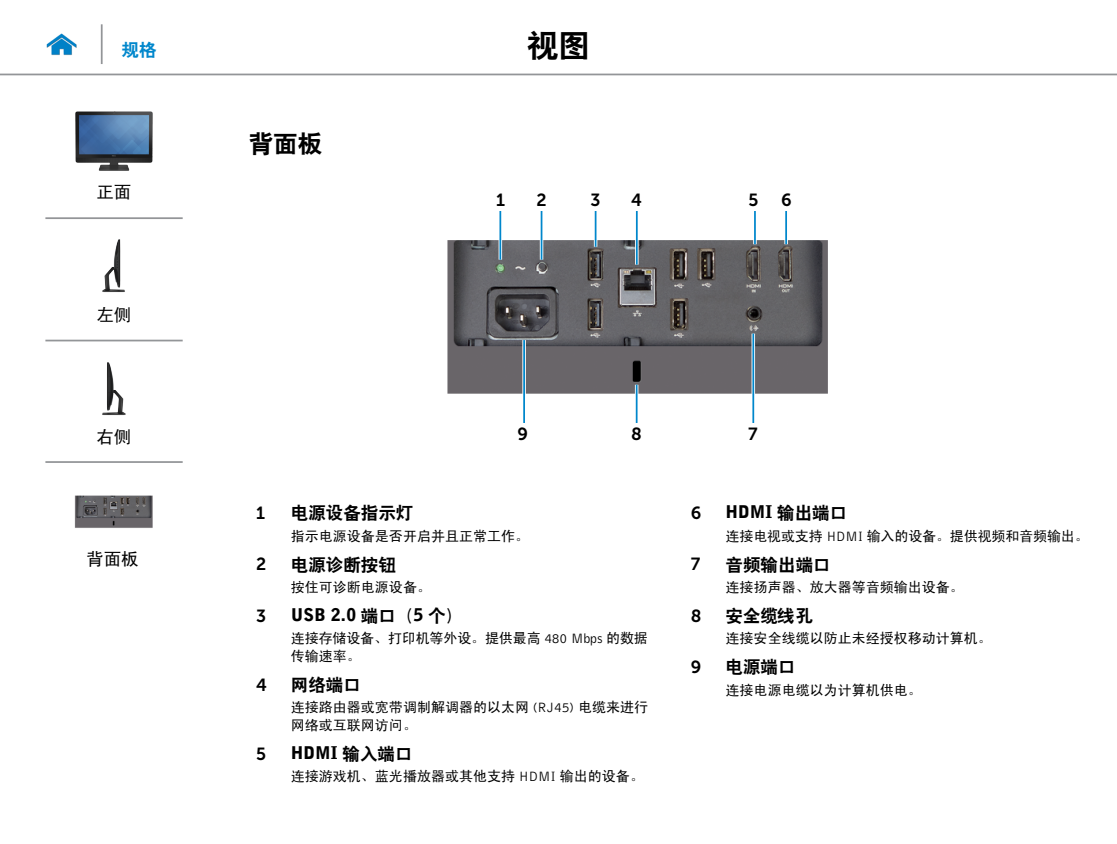
<style>
.page{position:relative;width:1117px;height:844px;background:#fff}
.page>*{position:absolute;margin:0;border:0;box-sizing:border-box;transform-origin:0 0}
.t1{font:31.5px "Heiti CSEG";color:#000}
.Head2{font:24.5px "Heiti CSEG";color:#000}
.Callout_Head{font:17.5px "Heiti CSEG";color:#000}
.Callout_Head-2{font:900 17.5px "Bell Gothic BT";color:#000}
.Callout-L{font:17.5px "Museo Sans For Dell 700";color:#000}
.t2{font:17.5px "Sim Hei";color:#000}
.t3{font:17.5px "Heiti CSEG";color:#0087cc}
.Callout_description{font:14px/17.5px "Sim Hei";color:#000}
.s1{font-family:"Heiti CSEG";font-weight:400}
.s2{font-family:"Bell Gothic BT"}
</style>
<div class="page">
<hr style="left:0;top:74px;width:1116px;height:1px;background:#939598">
<img style="left:46px;top:33px;width:31px;height:23px">
<img style="left:447px;top:240px;width:381px;height:159px">
<svg style="left:498px;top:211px;width:4px;height:48px"></svg>
<hr style="left:499px;top:211px;width:2px;height:48px;background:#0087cc">
<svg style="left:539px;top:211px;width:4px;height:48px"></svg>
<hr style="left:540px;top:211px;width:2px;height:48px;background:#0087cc">
<svg style="left:593px;top:211px;width:4px;height:36px"></svg>
<hr style="left:594px;top:211px;width:2px;height:36px;background:#0087cc">
<hr style="left:635px;top:211px;width:3px;height:53px;background:#fff">
<hr style="left:635px;top:211px;width:2px;height:53px;background:#0087cc">
<hr style="left:753px;top:211px;width:3px;height:33px;background:#fff">
<hr style="left:754px;top:211px;width:1px;height:33px;background:#0087cc">
<hr style="left:784px;top:211px;width:3px;height:33px;background:#fff">
<hr style="left:785px;top:211px;width:1px;height:33px;background:#0087cc">
<hr style="left:522px;top:340px;width:3px;height:83px;background:#fff">
<hr style="left:523px;top:340px;width:2px;height:83px;background:#0087cc">
<hr style="left:751px;top:333px;width:3px;height:90px;background:#fff">
<hr style="left:752px;top:333px;width:2px;height:90px;background:#0087cc">
<svg style="left:634px;top:384px;width:4px;height:39px"></svg>
<hr style="left:635px;top:384px;width:2px;height:39px;background:#0087cc">
<hr style="left:101px;top:24px;width:2px;height:40px;background:#939598">
<img style="left:75px;top:111px;width:78px;height:60px">
<img style="left:102px;top:239px;width:23px;height:53px">
<img style="left:102px;top:362px;width:24px;height:53px">
<img style="left:74px;top:495px;width:79px;height:33px">
<hr style="left:45px;top:217px;width:138px;height:2px;background:#939598">
<hr style="left:45px;top:339px;width:138px;height:2px;background:#939598">
<hr style="left:45px;top:461px;width:138px;height:2px;background:#939598">
<p class="t3" style="left:122px;top:41px;width:36px">规格</p>
<h1 class="t1" style="left:527px;top:30px;width:64px">视图</h1>
<p class="t2" style="left:96px;top:183px;width:36px">正面</p>
<p class="t2" style="left:96px;top:305px;width:36px">左侧</p>
<p class="t2" style="left:96px;top:428px;width:36px">右侧</p>
<p class="t2" style="left:86px;top:550px;width:54px">背面板</p>
<p class="Head2" style="left:249px;top:131px;width:75px">背面板</p>
<p class="Callout-L" style="left:496px;top:190px;width:10px">1</p>
<p class="Callout-L" style="left:536px;top:190px;width:12px">2</p>
<p class="Callout-L" style="left:590px;top:190px;width:12px">3</p>
<p class="Callout-L" style="left:631px;top:190px;width:12px">4</p>
<p class="Callout-L" style="left:748px;top:190px;width:11px">5</p>
<p class="Callout-L" style="left:781px;top:190px;width:12px">6</p>
<p class="Callout-L" style="left:517px;top:424px;width:12px">9</p>
<p class="Callout-L" style="left:631px;top:424px;width:12px">8</p>
<p class="Callout-L" style="left:748px;top:424px;width:11px">7</p>
<p class="Callout-L" style="left:256px;top:503px;width:10px">1</p>
<p class="Callout_Head" style="left:291px;top:504px;width:124px">电源设备指示灯</p>
<p class="Callout_description" style="left:291px;top:526px;width:239px">指示电源设备是否开启并且正常工作。</p>
<p class="Callout-L" style="left:256px;top:554px;width:12px">2</p>
<p class="Callout_Head" style="left:291px;top:555px;width:106px">电源诊断按钮</p>
<p class="Callout_description" style="left:291px;top:578px;width:141px">按住可诊断电源设备。</p>
<p class="Callout-L" style="left:256px;top:606px;width:12px">3</p>
<p class="Callout_Head-2" style="left:291px;top:603px;width:174px">USB 2.0 <span class="s1">端口（</span>5 <span class="s1">个）</span></p>
<p class="Callout_description" style="left:291px;top:629px;width:358px">连接存储设备、打印机等外设。提供最高 <span class="s2">480 Mbps</span> 的数据传输速率。</p>
<p class="Callout-L" style="left:256px;top:674px;width:12px">4</p>
<p class="Callout_Head" style="left:291px;top:675px;width:71px">网络端口</p>
<p class="Callout_description" style="left:291px;top:698px;width:359px">连接路由器或宽带调制解调器的以太网 <span class="s2">(RJ45)</span> 电缆来进行网络或互联网访问。</p>
<p class="Callout-L" style="left:256px;top:743px;width:11px">5</p>
<p class="Callout_Head-2" style="left:291px;top:741px;width:123px">HDMI <span class="s1">输入端口</span></p>
<p class="Callout_description" style="left:291px;top:767px;width:354px">连接游戏机、蓝光播放器或其他支持 <span class="s2">HDMI</span> 输出的设备。</p>
<p class="Callout-L" style="left:690px;top:503px;width:12px">6</p>
<p class="Callout_Head-2" style="left:725px;top:500px;width:123px">HDMI <span class="s1">输出端口</span></p>
<p class="Callout_description" style="left:725px;top:526px;width:364px">连接电视或支持 <span class="s2">HDMI</span> 输入的设备。提供视频和音频输出。</p>
<p class="Callout-L" style="left:690px;top:554px;width:11px">7</p>
<p class="Callout_Head" style="left:725px;top:555px;width:106px">音频输出端口</p>
<p class="Callout_description" style="left:725px;top:578px;width:239px">连接扬声器、放大器等音频输出设备。</p>
<p class="Callout-L" style="left:690px;top:606px;width:12px">8</p>
<p class="Callout_Head" style="left:725px;top:606px;width:89px">安全缆线孔</p>
<p class="Callout_description" style="left:725px;top:629px;width:267px">连接安全线缆以防止未经授权移动计算机。</p>
<p class="Callout-L" style="left:690px;top:657px;width:12px">9</p>
<p class="Callout_Head" style="left:725px;top:658px;width:71px">电源端口</p>
<p class="Callout_description" style="left:725px;top:681px;width:197px">连接电源电缆以为计算机供电。</p>
</div>
